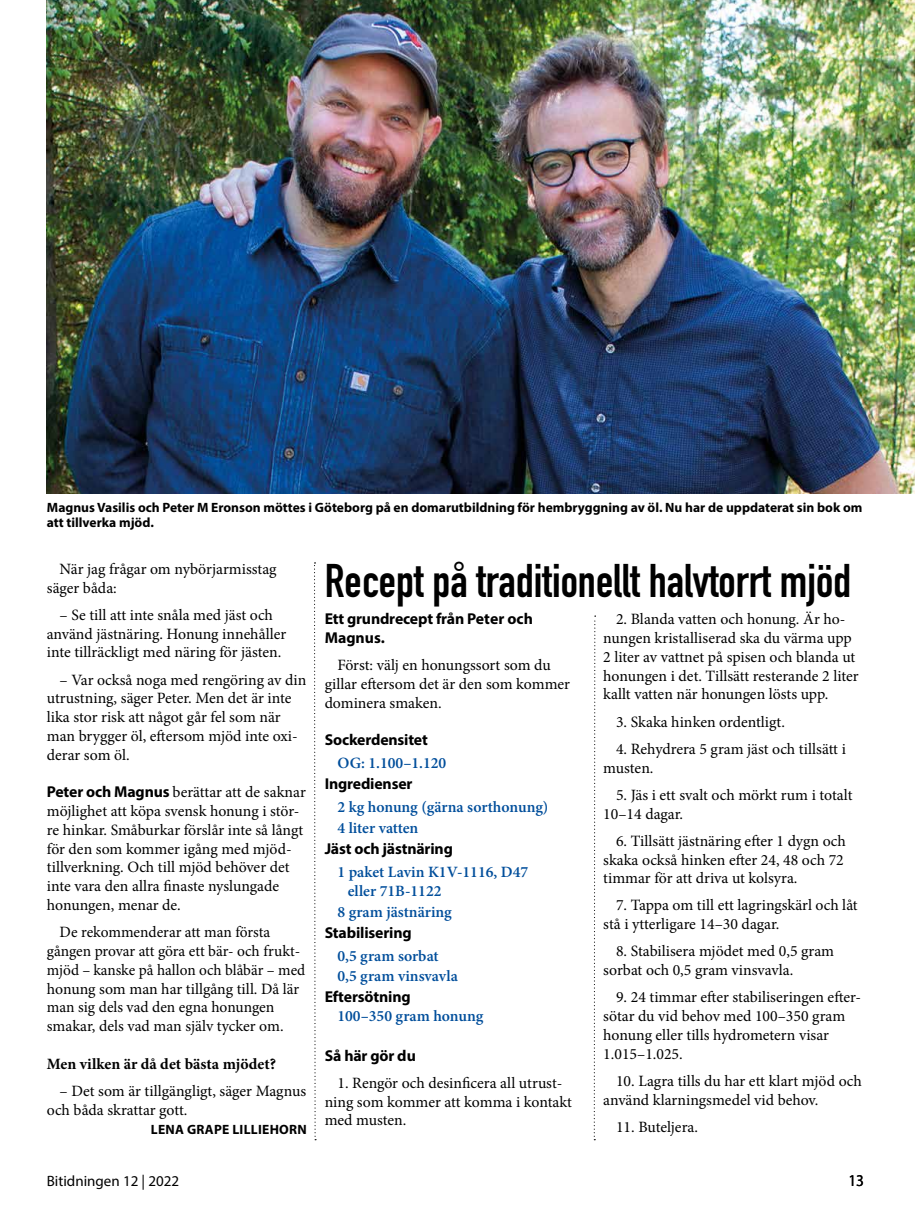
<style>
.page{position:relative;width:915px;height:1212px;background:#fff}
.page>*{position:absolute;margin:0;border:0;box-sizing:border-box;transform-origin:0 0}
.t1{font:46.5px "DIN Engschrift";color:#000}
.t2{font:16.5px "Myriad Pro";color:#000;scale:.92 1}
.t3{font:15.75px/18.8px "Minion Pro";color:#000}
.t4{font:600 15.75px/20.9px "Minion Pro";color:#004e9b}
.t5{font:700 15.75px/18.8px "Myriad Pro";letter-spacing:-.01em;color:#000}
.t6{font:700 15.75px "Minion Pro";color:#000}
.t7{font:15px "Myriad Pro";color:#000}
.t8{font:700 13.5px/15px "Myriad Pro";color:#000}
.t9{font:700 13.5px "Myriad Pro";letter-spacing:.02em;color:#000}
.s1{font-family:"Myriad Pro";font-weight:700}
</style>
<div class="page">
<img style="left:47px;top:0;width:867px;height:493px">
<svg style="left:314px;top:562px;width:2px;height:578px"></svg>
<svg style="left:593px;top:615px;width:2px;height:525px"></svg>
<p class="t8" style="left:47px;top:499px;width:816px">Magnus Vasilis och Peter M Eronson möttes i Göteborg på en domarutbildning för hembryggning av öl. Nu har de uppdaterat sin bok om att tillverka mjöd.</p>
<p class="t3" style="left:47px;top:559px;width:231px;text-indent:13px">När jag frågar om nybörjarmisstag säger båda:</p>
<p class="t3" style="left:47px;top:605px;width:241px;text-align:center">– Se till att inte snåla med jäst och använd jästnäring. Honung innehåller inte tillräckligt med näring för jästen.</p>
<p class="t3" style="left:47px;top:670px;width:261px;text-indent:13px">– Var också noga med rengöring av din utrustning, säger Peter. Men det är inte lika stor risk att något går fel som när man brygger öl, eftersom mjöd inte oxi&shy;derar som öl.</p>
<p class="t3" style="left:47px;top:783px;width:260px"><span class="s1">Peter och Magnus</span> berättar att de saknar möjlighet att köpa svensk honung i stör&shy;re hinkar. Småburkar förslår inte så långt för den som kommer igång med mjöd&shy;tillverkning. Och till mjöd behöver det inte vara den allra finaste nyslungade honungen, menar de.</p>
<p class="t3" style="left:47px;top:923px;width:260px;text-indent:13px">De rekommenderar att man första gången provar att göra ett bär- och frukt&shy;mjöd – kanske på hallon och blåbär – med honung som man har tillgång till. Då lär man sig dels vad den egna honungen smakar, dels vad man själv tycker om.</p>
<p class="t6" style="left:47px;top:1053px;width:231px">Men vilken är då det bästa mjödet?</p>
<p class="t3" style="left:47px;top:1082px;width:261px;text-indent:13px">– Det som är tillgängligt, säger Magnus och båda skrattar gott.</p>
<p class="t9" style="left:151px;top:1121px;width:157px">LENA GRAPE LILLIEHORN</p>
<h1 class="t1" style="left:324px;top:553px;width:528px">Recept på traditionellt halvtorrt mjöd</h1>
<p class="t5" style="left:324px;top:609px;width:210px">Ett grundrecept från Peter och<br>Magnus.</p>
<p class="t3" style="left:324px;top:656px;width:247px;text-indent:13px">Först: välj en honungssort som du gillar eftersom det är den som kommer dominera smaken.</p>
<p class="t5" style="left:324px;top:730px;width:105px">Sockerdensitet</p>
<p class="t4" style="left:337px;top:753px;width:110px">OG: 1.100–1.120</p>
<p class="t5" style="left:324px;top:774px;width:89px">Ingredienser</p>
<p class="t4" style="left:337px;top:797px;width:212px">2 kg honung (gärna sorthonung)<br>4 liter vatten</p>
<p class="t5" style="left:324px;top:839px;width:130px">Jäst och jästnäring</p>
<p class="t4" style="left:348px;top:862px;width:182px;line-height:18.8px;text-indent:-10px">1 paket Lavin K1V-1116, D47 eller 71B-1122</p>
<p class="t4" style="left:337px;top:901px;width:116px">8 gram jästnäring</p>
<p class="t5" style="left:324px;top:922px;width:88px">Stabilisering</p>
<p class="t4" style="left:337px;top:945px;width:122px">0,5 gram sorbat<br>0,5 gram vinsvavla</p>
<p class="t5" style="left:324px;top:987px;width:87px">Eftersötning</p>
<p class="t4" style="left:337px;top:1005px;width:147px">100–350 gram honung</p>
<p class="t5" style="left:324px;top:1045px;width:93px">Så här gör du</p>
<p class="t3" style="left:324px;top:1073px;width:249px;text-indent:13px">1. Rengör och desinficera all utrust&shy;ning som kommer att komma i kontakt med musten.</p>
<p class="t3" style="left:603px;top:610px;width:257px;text-indent:13px">2. Blanda vatten och honung. Är ho&shy;nungen kristalliserad ska du värma upp 2 liter av vattnet på spisen och blanda ut honungen i det. Tillsätt resterande 2 liter kallt vatten när honungen lösts upp.</p>
<p class="t3" style="left:616px;top:712px;width:170px">3. Skaka hinken ordentligt.</p>
<p class="t3" style="left:603px;top:739px;width:244px;text-indent:13px">4. Rehydrera 5 gram jäst och tillsätt i musten.</p>
<p class="t3" style="left:603px;top:785px;width:251px;text-indent:13px">5. Jäs i ett svalt och mörkt rum i totalt<br>10–14 dagar.</p>
<p class="t3" style="left:603px;top:831px;width:244px;text-indent:13px">6. Tillsätt jästnäring efter 1 dygn och skaka också hinken efter 24, 48 och 72 timmar för att driva ut kolsyra.</p>
<p class="t3" style="left:603px;top:896px;width:256px;text-indent:13px">7. Tappa om till ett lagringskärl och låt stå i ytterligare 14–30 dagar.</p>
<p class="t3" style="left:603px;top:942px;width:232px;text-indent:13px">8. Stabilisera mjödet med 0,5 gram sorbat och 0,5 gram vinsvavla.</p>
<p class="t3" style="left:603px;top:988px;width:259px;text-indent:13px">9. 24 timmar efter stabiliseringen efter&shy;sötar du vid behov med 100–350 gram honung eller tills hydrometern visar<br>1.015–1.025.</p>
<p class="t3" style="left:603px;top:1071px;width:260px;text-indent:13px">10. Lagra tills du har ett klart mjöd och använd klarningsmedel vid behov.</p>
<p class="t3" style="left:616px;top:1117px;width:83px">11. Buteljera.</p>
<p class="t7" style="left:47px;top:1172px;width:134px">Bitidningen 12 | 2022</p>
<p class="t2" style="left:848px;top:1170px;width:18px">13</p>
</div>
